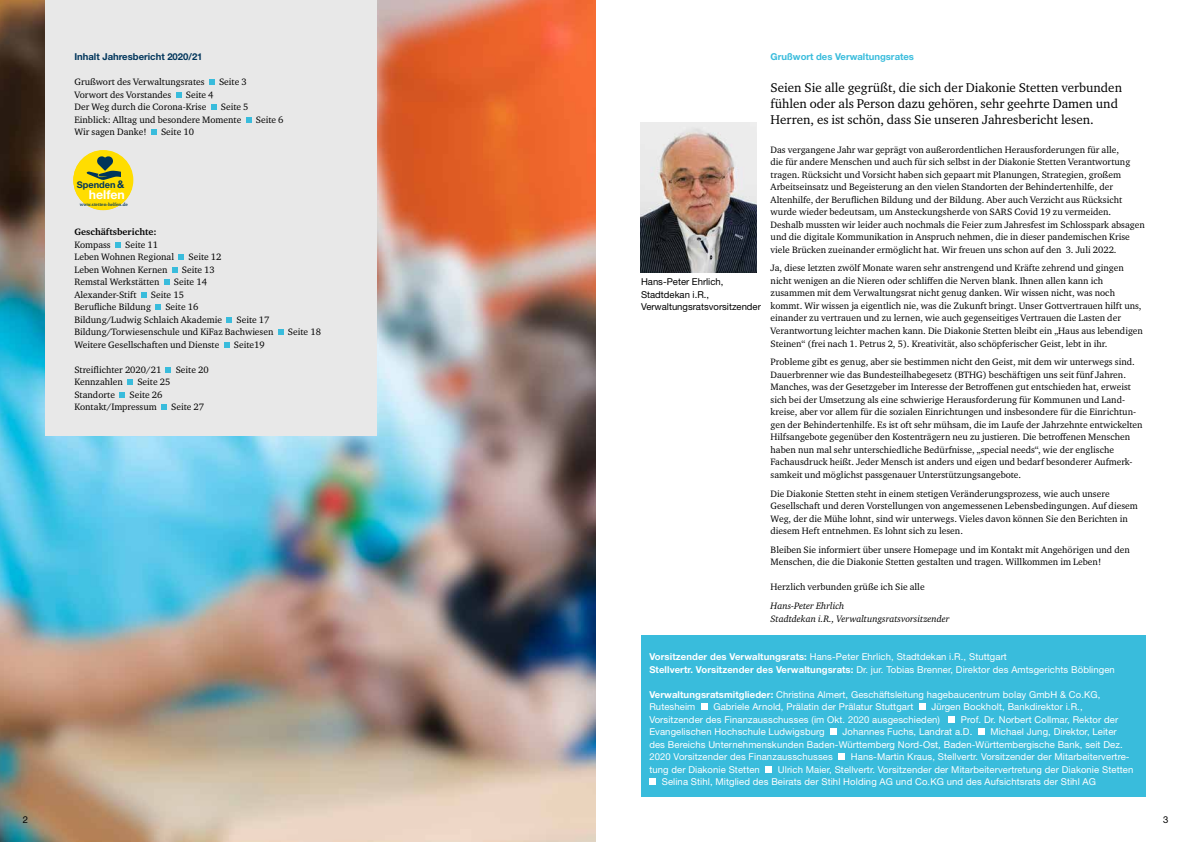
<style>
.page{position:relative;width:1191px;height:842px;background:#fff}
.page>*{position:absolute;margin:0;border:0;box-sizing:border-box;transform-origin:0 0}
.t1{font:13px/16px "Charter ITC Std";color:#000}
.t2{font:700 12.3px "Helvetica Neue LT Std";color:#fff}
.t3{font:9.5px/12.5px "Charter ITC Std";color:#000}
.t4{font:9.5px/12.5px "Helvetica Neue LT Std";letter-spacing:.01em;color:#fff}
.t5{font:9.5px/12.5px "Helvetica Neue LT Std";color:#000}
.t6{font:italic 9.5px/12.5px "Charter ITC Std";color:#000}
.t7{font:700 9.5px "Helvetica Neue LT Std";color:#39bcdc}
.t8{font:700 9.5px "Helvetica Neue LT Std";color:#00355b}
.t9{font:700 9.5px "Charter ITC Std";color:#000}
.t10{font:700 9.2px "Helvetica Neue LT Std";color:#00355b}
.t11{font:700 4.6px "Charter ITC Std";color:#00355b}
.s1{font-size:10.6px}
.s2{font-weight:700}
</style>
<div class="page">
<img style="left:0;top:0;width:595px;height:842px">
<img style="left:641px;top:123px;width:115px;height:150px">
<div style="left:641px;top:635px;width:504px;height:162px;background:#39bcdc"></div>
<div style="left:701px;top:703px;width:7px;height:7px;background:#fff"></div>
<div style="left:919px;top:703px;width:6px;height:7px;background:#fff"></div>
<div style="left:948px;top:716px;width:7px;height:7px;background:#fff"></div>
<div style="left:830px;top:728px;width:7px;height:7px;background:#fff"></div>
<div style="left:978px;top:728px;width:6px;height:7px;background:#fff"></div>
<div style="left:838px;top:753px;width:7px;height:7px;background:#fff"></div>
<div style="left:765px;top:766px;width:7px;height:7px;background:#fff"></div>
<div style="left:649px;top:778px;width:7px;height:7px;background:#fff"></div>
<div style="left:45px;top:0;width:332px;height:435px;background:#e8e8e8"></div>
<svg style="left:209px;top:79px;width:6px;height:6px"></svg>
<svg style="left:176px;top:92px;width:6px;height:6px"></svg>
<svg style="left:211px;top:104px;width:6px;height:6px"></svg>
<svg style="left:246px;top:117px;width:5px;height:6px"></svg>
<svg style="left:151px;top:129px;width:6px;height:6px"></svg>
<svg style="left:115px;top:242px;width:6px;height:6px"></svg>
<svg style="left:178px;top:254px;width:6px;height:6px"></svg>
<svg style="left:172px;top:267px;width:6px;height:6px"></svg>
<svg style="left:164px;top:279px;width:6px;height:6px"></svg>
<svg style="left:141px;top:292px;width:6px;height:6px"></svg>
<svg style="left:155px;top:304px;width:6px;height:6px"></svg>
<svg style="left:226px;top:317px;width:6px;height:6px"></svg>
<svg style="left:278px;top:329px;width:6px;height:6px"></svg>
<svg style="left:224px;top:342px;width:5px;height:6px"></svg>
<svg style="left:165px;top:367px;width:6px;height:6px"></svg>
<svg style="left:127px;top:379px;width:6px;height:6px"></svg>
<svg style="left:119px;top:392px;width:6px;height:6px"></svg>
<svg style="left:161px;top:404px;width:6px;height:6px"></svg>
<div style="left:73px;top:150px;width:60px;height:60px;background:#fd0;border-radius:50%"></div>
<svg style="left:87px;top:156px;width:33px;height:24px"></svg>
<p class="t8" style="left:74px;top:51px;width:130px">Inhalt Jahresbericht 2020/21</p>
<p class="t3" style="left:74px;top:76px;width:132px">Grußwort des Verwaltungsrates</p>
<p class="t3" style="left:219px;top:76px;width:29px">Seite 3</p>
<p class="t3" style="left:74px;top:88px;width:98px">Vorwort des Vorstandes</p>
<p class="t3" style="left:74px;top:88px;width:141px;text-indent:111px">Seite 4<br>Der Weg durch die Corona-Krise</p>
<p class="t3" style="left:74px;top:101px;width:176px;text-indent:146px">Seite 5<br>Einblick: Alltag und besondere Momente</p>
<p class="t3" style="left:74px;top:126px;width:74px">Wir sagen Danke!</p>
<p class="t3" style="left:161px;top:126px;width:35px">Seite 10</p>
<p class="t3" style="left:256px;top:113px;width:29px">Seite 6</p>
<p class="t10" style="left:77px;top:179px;width:49px">Spenden <span class="s1">&amp;</span></p>
<p class="t2" style="left:89px;top:187px;width:38px">helfen</p>
<p class="t11" style="left:80px;top:201px;width:50px">www.stetten-helfen.de</p>
<p class="t9" style="left:74px;top:226px;width:84px">Geschäftsberichte:</p>
<p class="t3" style="left:74px;top:238px;width:38px">Kompass</p>
<p class="t3" style="left:74px;top:238px;width:101px;text-indent:51px">Seite 11<br>Leben Wohnen Regional</p>
<p class="t3" style="left:188px;top:251px;width:35px">Seite 12</p>
<p class="t3" style="left:74px;top:263px;width:94px">Leben Wohnen Kernen</p>
<p class="t3" style="left:182px;top:263px;width:35px">Seite 13</p>
<p class="t3" style="left:74px;top:276px;width:87px">Remstal Werkstätten</p>
<p class="t3" style="left:174px;top:276px;width:35px">Seite 14</p>
<p class="t3" style="left:74px;top:288px;width:64px">Alexander-Stift</p>
<p class="t3" style="left:74px;top:288px;width:111px;text-indent:76px">Seite 15<br>Berufliche Bildung</p>
<p class="t3" style="left:74px;top:301px;width:149px;text-indent:91px">Seite 16<br>Bildung/Ludwig Schlaich Akademie</p>
<p class="t3" style="left:74px;top:313px;width:201px;text-indent:162px">Seite 17<br>Bildung/Torwiesenschule und KiFaz Bachwiesen</p>
<p class="t3" style="left:74px;top:338px;width:146px">Weitere Gesellschaften und Dienste</p>
<p class="t3" style="left:234px;top:338px;width:32px">Seite19</p>
<p class="t3" style="left:74px;top:363px;width:88px">Streiflichter 2020/21</p>
<p class="t3" style="left:176px;top:363px;width:35px">Seite 20</p>
<p class="t3" style="left:74px;top:376px;width:50px">Kennzahlen</p>
<p class="t3" style="left:137px;top:376px;width:35px">Seite 25</p>
<p class="t3" style="left:74px;top:388px;width:42px">Standorte</p>
<p class="t3" style="left:74px;top:388px;width:90px;text-indent:55px">Seite 26<br>Kontakt/Impressum</p>
<p class="t3" style="left:171px;top:401px;width:35px">Seite 27</p>
<p class="t3" style="left:288px;top:326px;width:35px">Seite 18</p>
<p class="t7" style="left:770px;top:51px;width:145px">Grußwort des Verwaltungsrates</p>
<h1 class="t1" style="left:770px;top:80px;width:353px">Seien Sie alle gegrüßt, die sich der Diakonie Stetten verbunden fühlen oder als Person dazu gehören, sehr geehrte Damen und<br>Herren, es ist schön, dass Sie unseren Jahresbericht lesen.</h1>
<p class="t3" style="left:770px;top:143px;width:375px">Das vergangene Jahr war geprägt von außerordentlichen Herausforderungen für alle,<br>die für andere Menschen und auch für sich selbst in der Diakonie Stetten Verantwortung tragen. Rücksicht und Vorsicht haben sich gepaart mit Planungen, Strategien, großem Arbeitseinsatz und Begeisterung an den vielen Standorten der Behindertenhilfe, der Altenhilfe, der Beruflichen Bildung und der Bildung. Aber auch Verzicht aus Rücksicht wurde wieder bedeutsam, um Ansteckungsherde von SARS Covid 19 zu vermeiden.<br>Deshalb mussten wir leider auch nochmals die Feier zum Jahresfest im Schlosspark absagen und die digitale Kommunikation in Anspruch nehmen, die in dieser pandemischen Krise viele Brücken zueinander ermöglicht hat. Wir freuen uns schon auf den 3. Juli 2022.</p>
<p class="t3" style="left:770px;top:262px;width:374px">Ja, diese letzten zwölf Monate waren sehr anstrengend und Kräfte zehrend und gingen nicht wenigen an die Nieren oder schliffen die Nerven blank. Ihnen allen kann ich zusammen mit dem Verwaltungsrat nicht genug danken. Wir wissen nicht, was noch kommt. Wir wissen ja eigentlich nie, was die Zukunft bringt. Unser Gottvertrauen hilft uns, einander zu vertrauen und zu lernen, wie auch gegenseitiges Vertrauen die Lasten der Verantwortung leichter machen kann. Die Diakonie Stetten bleibt ein „Haus aus lebendigen Steinen“ (frei nach 1. Petrus 2, 5). Kreativität, also schöpferischer Geist, lebt in ihr.</p>
<p class="t3" style="left:770px;top:356px;width:373px">Probleme gibt es genug, aber sie bestimmen nicht den Geist, mit dem wir unterwegs sind.<br>Dauerbrenner wie das Bundesteilhabegesetz (BTHG) beschäftigen uns seit fünf Jahren.<br>Manches, was der Gesetzgeber im Interesse der Betroffenen gut entschieden hat, erweist sich bei der Umsetzung als eine schwierige Herausforderung für Kommunen und Land&shy;kreise, aber vor allem für die sozialen Einrichtungen und insbesondere für die Einrichtun&shy;gen der Behindertenhilfe. Es ist oft sehr mühsam, die im Laufe der Jahrzehnte entwickelten Hilfsangebote gegenüber den Kostenträgern neu zu justieren. Die betroffenen Menschen haben nun mal sehr unterschiedliche Bedürfnisse, „special needs“, wie der englische Fachausdruck heißt. Jeder Mensch ist anders und eigen und bedarf besonderer Aufmerk&shy;samkeit und möglichst passgenauer Unterstützungsangebote.</p>
<p class="t3" style="left:770px;top:487px;width:369px">Die Diakonie Stetten steht in einem stetigen Veränderungsprozess, wie auch unsere Gesellschaft und deren Vorstellungen von angemessenen Lebensbedingungen. Auf diesem Weg, der die Mühe lohnt, sind wir unterwegs. Vieles davon können Sie den Berichten in diesem Heft entnehmen. Es lohnt sich zu lesen.</p>
<p class="t3" style="left:770px;top:543px;width:361px">Bleiben Sie informiert über unsere Homepage und im Kontakt mit Angehörigen und den<br>Menschen, die die Diakonie Stetten gestalten und tragen. Willkommen im Leben!</p>
<p class="t3" style="left:770px;top:581px;width:156px">Herzlich verbunden grüße ich Sie alle</p>
<p class="t6" style="left:770px;top:599px;width:181px">Hans-Peter Ehrlich<br>Stadtdekan i.R., Verwaltungsratsvorsitzender</p>
<p class="t4" style="left:649px;top:650px;width:467px"><span class="s2">Vorsitzender des Verwaltungsrats:</span> Hans-Peter Ehrlich, Stadtdekan i.R., Stuttgart<br><span class="s2">Stellvertr. Vorsitzender des Verwaltungsrats:</span> Dr. jur. Tobias Brenner, Direktor des Amtsgerichts Böblingen</p>
<p class="t4" style="left:649px;top:688px;width:452px"><span class="s2">Verwaltungsratsmitglieder:</span> Christina Almert, Geschäftsleitung hagebaucentrum bolay GmbH &amp; Co.KG,<br>Rutesheim</p>
<p class="t5" style="left:641px;top:275px;width:121px">Hans-Peter Ehrlich,<br>Stadtdekan i.R.,<br>Verwaltungsratsvorsitzender</p>
<p class="t4" style="left:713px;top:700px;width:201px">Gabriele Arnold, Prälatin der Prälatur Stuttgart</p>
<p class="t4" style="left:649px;top:700px;width:435px;text-indent:282px">Jürgen Bockholt, Bankdirektor i.R.,<br>Vorsitzender des Finanzausschusses (im Okt. 2020 ausgeschieden)</p>
<p class="t4" style="left:960px;top:713px;width:159px">Prof. Dr. Norbert Collmar, Rektor der</p>
<p class="t4" style="left:649px;top:725px;width:475px;text-indent:341px">Michael Jung, Direktor, Leiter des Bereichs Unternehmenskunden Baden-Württemberg Nord-Ost, Baden-Württembergische Bank, seit Dez.<br>2020 Vorsitzender des Finanzausschusses</p>
<p class="t4" style="left:649px;top:725px;width:177px">Evangelischen Hochschule Ludwigsburg</p>
<p class="t4" style="left:842px;top:725px;width:131px">Johannes Fuchs, Landrat a.D.</p>
<p class="t4" style="left:851px;top:750px;width:280px">Hans-Martin Kraus, Stellvertr. Vorsitzender der Mitarbeitervertre-</p>
<p class="t4" style="left:662px;top:763px;width:473px;text-indent:116px">Ulrich Maier, Stellvertr. Vorsitzender der Mitarbeitervertretung der Diakonie Stetten<br>Selina Stihl, Mitglied des Beirats der Stihl Holding AG und Co.KG und des Aufsichtsrats der Stihl AG</p>
<p class="t4" style="left:649px;top:763px;width:112px">tung der Diakonie Stetten</p>
<p class="t5" style="left:23px;top:813px;width:7px">2</p>
<p class="t5" style="left:1163px;top:813px;width:7px">3</p>
</div>
